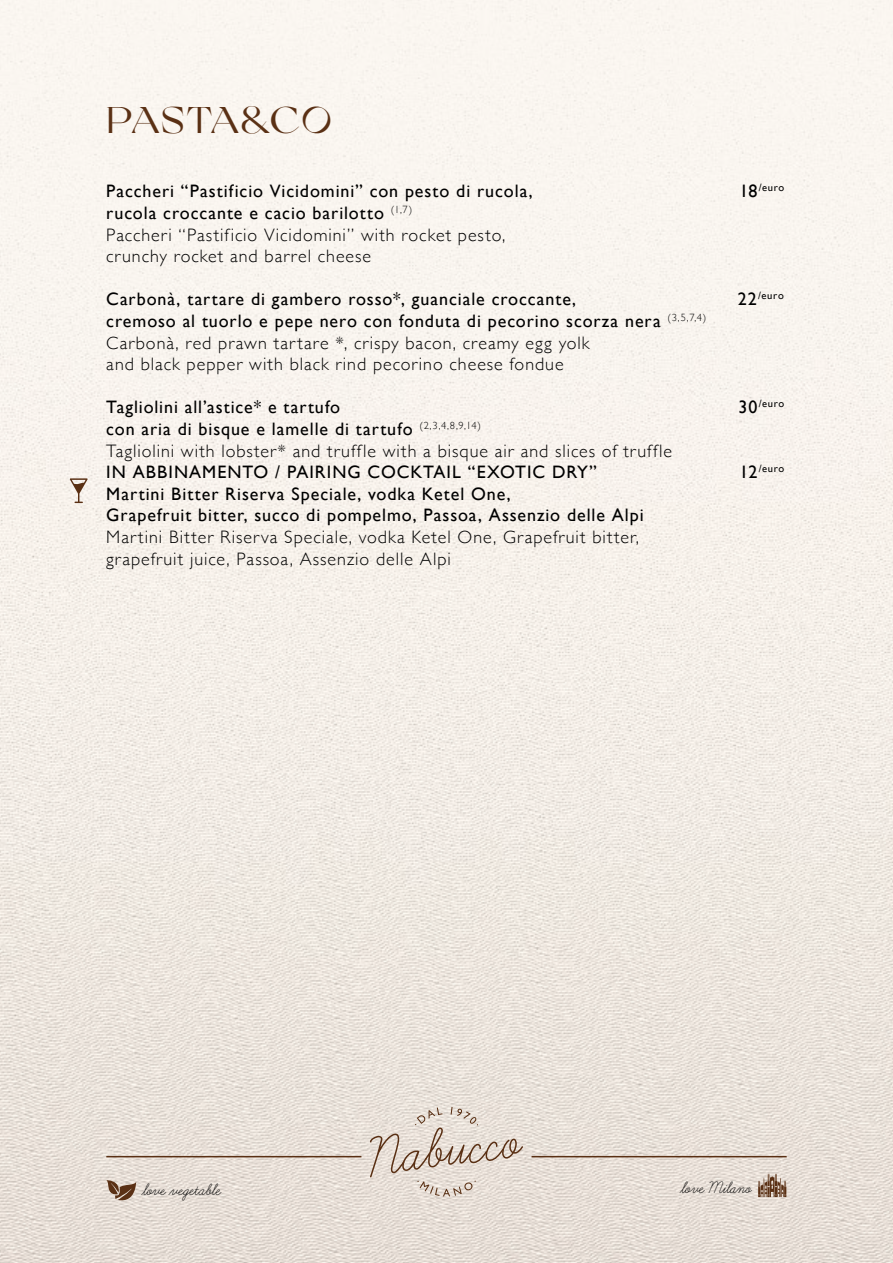
<style>
.page{position:relative;width:893px;height:1263px;background:#fff}
.page>*{position:absolute;margin:0;border:0;box-sizing:border-box;transform-origin:0 0}
.t1{font:37.5px "Grand Slang";letter-spacing:.035em;color:#5a3014}
.t2{font:300 18px/21.6px "Gill Sans";letter-spacing:.055em;color:#000}
.t3{font:18px/21.6px "Gill Sans";letter-spacing:.05em;color:#000}
.t4{font:18px "Learning Curve";color:#000}
.t5{font:10.5px "Gill Sans";letter-spacing:.07em;color:#000}
.s1{font-size:18px}
.s2{font-weight:400}
</style>
<div class="page">
<img style="left:0;top:0;width:893px;height:1263px">
<hr style="left:106px;top:1156px;width:255px;height:1px;background:#5a3014">
<svg style="left:370px;top:1107px;width:153px;height:89px;background:#dbd1c7"></svg>
<hr style="left:531px;top:1156px;width:256px;height:1px;background:#5a3014">
<svg style="left:758px;top:1173px;width:29px;height:24px"></svg>
<svg style="left:106px;top:1180px;width:30px;height:23px"></svg>
<svg style="left:70px;top:478px;width:18px;height:25px"></svg>
<h1 class="t1" style="left:106px;top:99px;width:227px">PASTA&amp;CO</h1>
<p class="t3" style="left:106px;top:180px;width:428px">Paccheri “Pastificio Vicidomini” con pesto di rucola,</p>
<p class="t5" style="left:739px;top:182px;width:46px"><span class="s1">18</span>/euro</p>
<p class="t2" style="left:106px;top:201px;width:401px"><span class="s2">rucola croccante e cacio barilotto</span> <sup>(1,7)<br></sup>Paccheri “Pastificio Vicidomini” with rocket pesto, crunchy rocket and barrel cheese</p>
<p class="t3" style="left:106px;top:288px;width:471px">Carbonà, tartare di gambero rosso*, guanciale croccante,</p>
<p class="t5" style="left:738px;top:290px;width:48px"><span class="s1">22</span>/euro</p>
<p class="t2" style="left:106px;top:309px;width:601px"><span class="s2">cremoso al tuorlo e pepe nero con fonduta di pecorino scorza nera</span> <sup>(3,5,7,4)<br></sup>Carbonà, red prawn tartare *, crispy bacon, creamy egg yolk<br>and black pepper with black rind pecorino cheese fondue</p>
<p class="t3" style="left:106px;top:396px;width:235px">Tagliolini all’astice* e tartufo</p>
<p class="t5" style="left:739px;top:398px;width:47px"><span class="s1">30</span>/euro</p>
<p class="t2" style="left:106px;top:417px;width:567px"><span class="s2">con aria di bisque e lamelle di tartufo</span> <sup>(2,3,4,8,9,14)<br></sup>Tagliolini with lobster* and truffle with a bisque air and slices of truffle</p>
<p class="t3" style="left:106px;top:461px;width:492px">IN ABBINAMENTO / PAIRING COCKTAIL “EXOTIC DRY”</p>
<p class="t5" style="left:740px;top:462px;width:46px"><span class="s1">12</span>/euro</p>
<p class="t3" style="left:106px;top:483px;width:539px">Martini Bitter Riserva Speciale, vodka Ketel One,<br>Grapefruit bitter, succo di pompelmo, Passoa, Assenzio delle Alpi</p>
<p class="t2" style="left:106px;top:525px;width:534px">Martini Bitter Riserva Speciale, vodka Ketel One, Grapefruit bitter, grapefruit juice, Passoa, Assenzio delle Alpi</p>
<p class="t4" style="left:143px;top:1180px;width:80px">love vegetable</p>
<p class="t4" style="left:681px;top:1178px;width:72px">love Milano</p>
</div>
